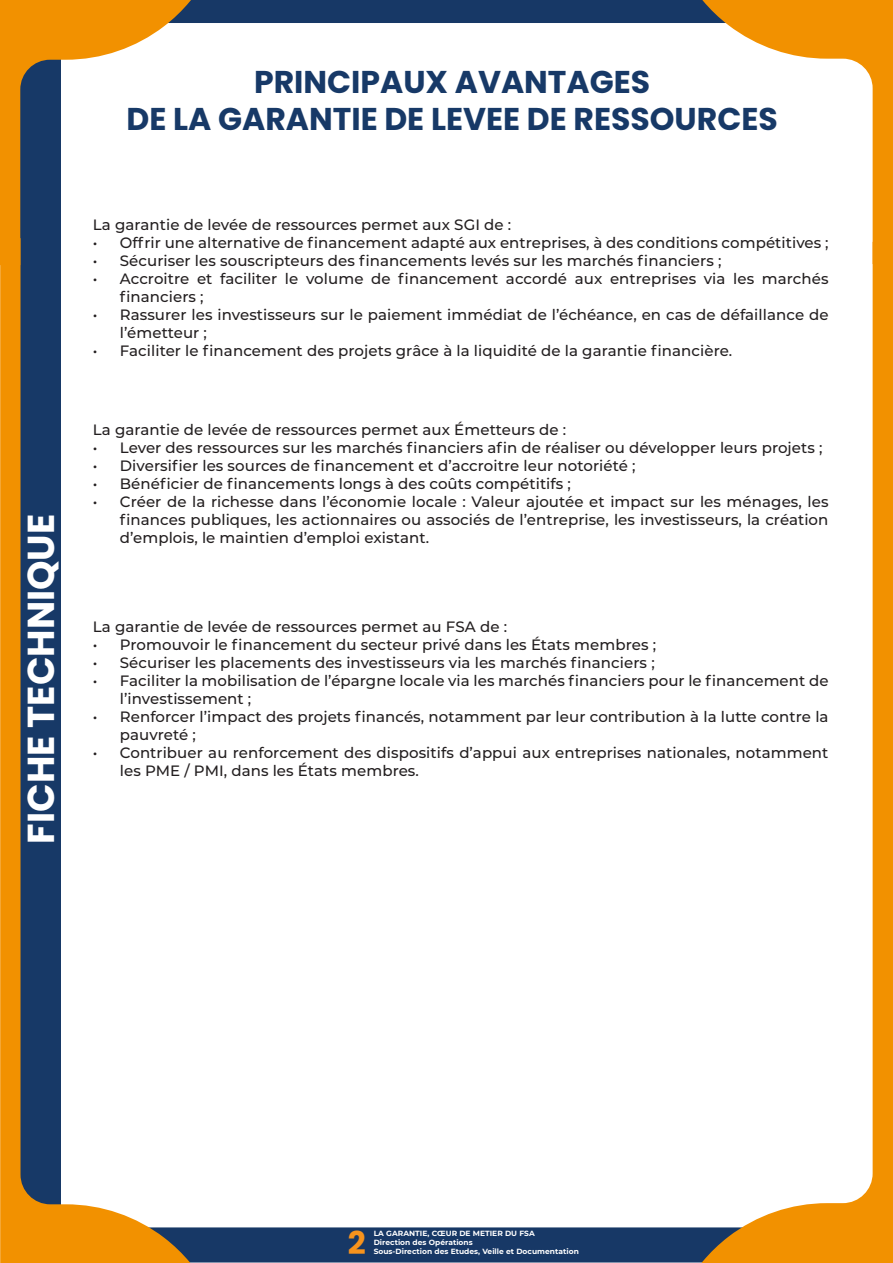
<style>
.page{position:relative;width:893px;height:1263px;background:#fff}
.page>*{position:absolute;margin:0;border:0;box-sizing:border-box;transform-origin:0 0}
.t1{font:700 37.5px "Poppins";color:#fff}
.t2{font:700 31.5px "Poppins";color:#173967}
.t3{font:700 31.5px "Poppins";color:#f7931d}
.t4{font:500 15px/18px "Montserrat";letter-spacing:.005em;color:#231f20}
.t5{font:700 7.5px "Montserrat";letter-spacing:.005em;color:#fff}
</style>
<div class="page">
<div style="left:193px;top:0;width:507px;height:23px;background:#173866"></div>
<svg style="left:700px;top:0;width:193px;height:242px"></svg>
<svg style="left:0;top:0;width:193px;height:238px"></svg>
<div style="left:193px;top:1227px;width:507px;height:35px;background:#173866"></div>
<svg style="left:700px;top:242px;width:193px;height:1021px"></svg>
<svg style="left:0;top:238px;width:193px;height:1025px"></svg>
<p class="t1" style="left:19px;top:844px;width:331px;rotate:-90deg">FICHE TECHNIQUE</p>
<p class="t2" style="left:254px;top:63px;width:398px">PRINCIPAUX AVANTAGES</p>
<p class="t2" style="left:127px;top:101px;width:653px">DE LA GARANTIE DE LEVEE DE RESSOURCES</p>
<p class="t4" style="left:93px;top:215px;width:420px">La garantie de levée de ressources permet aux SGI de :</p>
<p class="t4" style="left:93px;top:233px;width:737px">• Offrir une alternative de financement adapté aux entreprises, à des conditions compétitives ;</p>
<p class="t4" style="left:93px;top:251px;width:630px">• Sécuriser les souscripteurs des financements levés sur les marchés financiers ;</p>
<p class="t4" style="left:120px;top:269px;width:710px;text-indent:-27px">• Accroitre et faciliter le volume de financement accordé aux entreprises via les marchés financiers ;</p>
<p class="t4" style="left:120px;top:305px;width:710px;text-indent:-27px">• Rassurer les investisseurs sur le paiement immédiat de l’échéance, en cas de défaillance de l’émetteur ;</p>
<p class="t4" style="left:93px;top:341px;width:641px">• Faciliter le financement des projets grâce à la liquidité de la garantie financière.</p>
<p class="t4" style="left:93px;top:420px;width:475px">La garantie de levée de ressources permet aux Émetteurs de :</p>
<p class="t4" style="left:93px;top:438px;width:731px">• Lever des ressources sur les marchés financiers afin de réaliser ou développer leurs projets ;</p>
<p class="t4" style="left:93px;top:456px;width:544px">• Diversifier les sources de financement et d’accroitre leur notoriété ;</p>
<p class="t4" style="left:93px;top:474px;width:480px">• Bénéficier de financements longs à des coûts compétitifs ;</p>
<p class="t4" style="left:120px;top:492px;width:710px;text-align:justify;text-indent:-27px">• Créer de la richesse dans l’économie locale : Valeur ajoutée et impact sur les ménages, les finances publiques, les actionnaires ou associés de l’entreprise, les investisseurs, la création d’emplois, le maintien d’emploi existant.</p>
<p class="t4" style="left:93px;top:617px;width:416px">La garantie de levée de ressources permet au FSA de :</p>
<p class="t4" style="left:93px;top:635px;width:565px">• Promouvoir le financement du secteur privé dans les États membres ;</p>
<p class="t4" style="left:93px;top:653px;width:563px">• Sécuriser les placements des investisseurs via les marchés financiers ;</p>
<p class="t4" style="left:120px;top:671px;width:710px;text-indent:-27px">• Faciliter la mobilisation de l’épargne locale via les marchés financiers pour le financement de l’investissement ;</p>
<p class="t4" style="left:120px;top:707px;width:710px;text-indent:-27px">• Renforcer l’impact des projets financés, notamment par leur contribution à la lutte contre la pauvreté ;</p>
<p class="t4" style="left:120px;top:743px;width:710px;text-indent:-27px">• Contribuer au renforcement des dispositifs d’appui aux entreprises nationales, notamment les PME / PMI, dans les États membres.</p>
<p class="t3" style="left:348px;top:1225px;width:19px">2</p>
<p class="t5" style="left:374px;top:1228px;width:163px">LA GARANTIE, CŒUR DE METIER DU FSA</p>
<p class="t5" style="left:374px;top:1237px;width:101px">Direction des Opérations</p>
<p class="t5" style="left:374px;top:1246px;width:207px">Sous-Direction des Etudes, Veille et Documentation</p>
</div>
